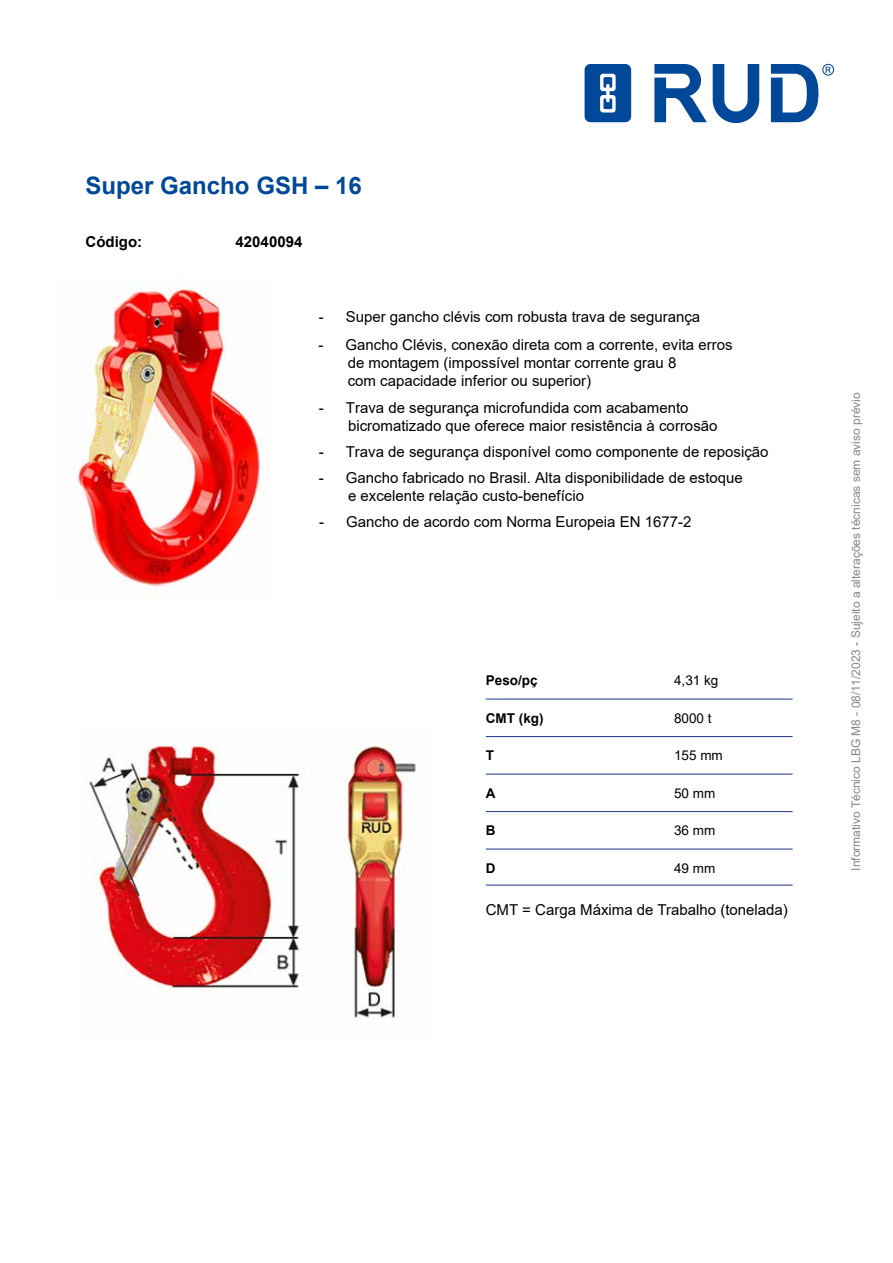
<style>
.page{position:relative;width:893px;height:1263px;background:#fff}
.page>*{position:absolute;margin:0;border:0;box-sizing:border-box;transform-origin:0 0}
.t1{font:700 24px "Arial";color:#014898}
.t2{font:15px/18px "Arial";color:#000}
.t3{font:700 15px "Arial";color:#000}
.t4{font:13.5px "Arial";color:#000}
.t5{font:700 13.5px "Arial";color:#000}
.t6{font:12px "Arial";color:#878787}
</style>
<div class="page">
<img style="left:86px;top:744px;width:331px;height:275px">
<img style="left:68px;top:279px;width:198px;height:317px">
<svg style="left:654px;top:64px;width:52px;height:58px"></svg>
<svg style="left:712px;top:64px;width:47px;height:59px"></svg>
<svg style="left:771px;top:64px;width:63px;height:58px"></svg>
<svg style="left:584px;top:64px;width:47px;height:58px;background:#2a65a8"></svg>
<hr style="left:486px;top:699px;width:306px;height:1px;background:#203786">
<hr style="left:486px;top:736px;width:306px;height:1px;background:#203786">
<hr style="left:486px;top:774px;width:306px;height:1px;background:#203786">
<hr style="left:486px;top:811px;width:306px;height:1px;background:#203786">
<hr style="left:486px;top:849px;width:306px;height:1px;background:#203786">
<hr style="left:486px;top:885px;width:306px;height:1px;background:#203786">
<h1 class="t1" style="left:85px;top:168px;width:278px">Super Gancho GSH – 16</h1>
<p class="t3" style="left:86px;top:231px;width:58px">Código:</p>
<p class="t3" style="left:236px;top:231px;width:68px">42040094</p>
<p class="t2" style="left:318px;top:308px;width:383px">- Super gancho clévis com robusta trava de segurança</p>
<p class="t2" style="left:348px;top:336px;width:386px;text-indent:-29px">- Gancho Clévis, conexão direta com a corrente, evita erros de montagem (impossível montar corrente grau 8<br>com capacidade inferior ou superior)</p>
<p class="t2" style="left:348px;top:399px;width:371px;text-indent:-29px">- Trava de segurança microfundida com acabamento bicromatizado que oferece maior resistência à corrosão</p>
<p class="t2" style="left:318px;top:443px;width:451px">- Trava de segurança disponível como componente de reposição</p>
<p class="t2" style="left:348px;top:469px;width:396px;text-indent:-29px">- Gancho fabricado no Brasil. Alta disponibilidade de estoque e excelente relação custo-benefício</p>
<p class="t2" style="left:319px;top:512px;width:374px">- Gancho de acordo com Norma Europeia EN 1677-2</p>
<p class="t5" style="left:486px;top:671px;width:53px">Peso/pç</p>
<p class="t4" style="left:674px;top:671px;width:46px">4,31 kg</p>
<p class="t5" style="left:486px;top:708px;width:59px">CMT (kg)</p>
<p class="t4" style="left:674px;top:709px;width:39px">8000 t</p>
<p class="t5" style="left:486px;top:746px;width:10px">T</p>
<p class="t4" style="left:674px;top:746px;width:50px">155 mm</p>
<p class="t5" style="left:486px;top:783px;width:11px">A</p>
<p class="t4" style="left:674px;top:784px;width:43px">50 mm</p>
<p class="t5" style="left:486px;top:821px;width:11px">B</p>
<p class="t4" style="left:674px;top:821px;width:43px">36 mm</p>
<p class="t5" style="left:486px;top:858px;width:11px">D</p>
<p class="t4" style="left:674px;top:859px;width:43px">49 mm</p>
<p class="t2" style="left:486px;top:901px;width:303px">CMT = Carga Máxima de Trabalho (tonelada)</p>
<p class="t6" style="left:847px;top:871px;width:480px;rotate:-90deg">Informativo Técnico LBG M8 - 08/11/2023 - Sujeito a alterações técnicas sem aviso prévio</p>
</div>
